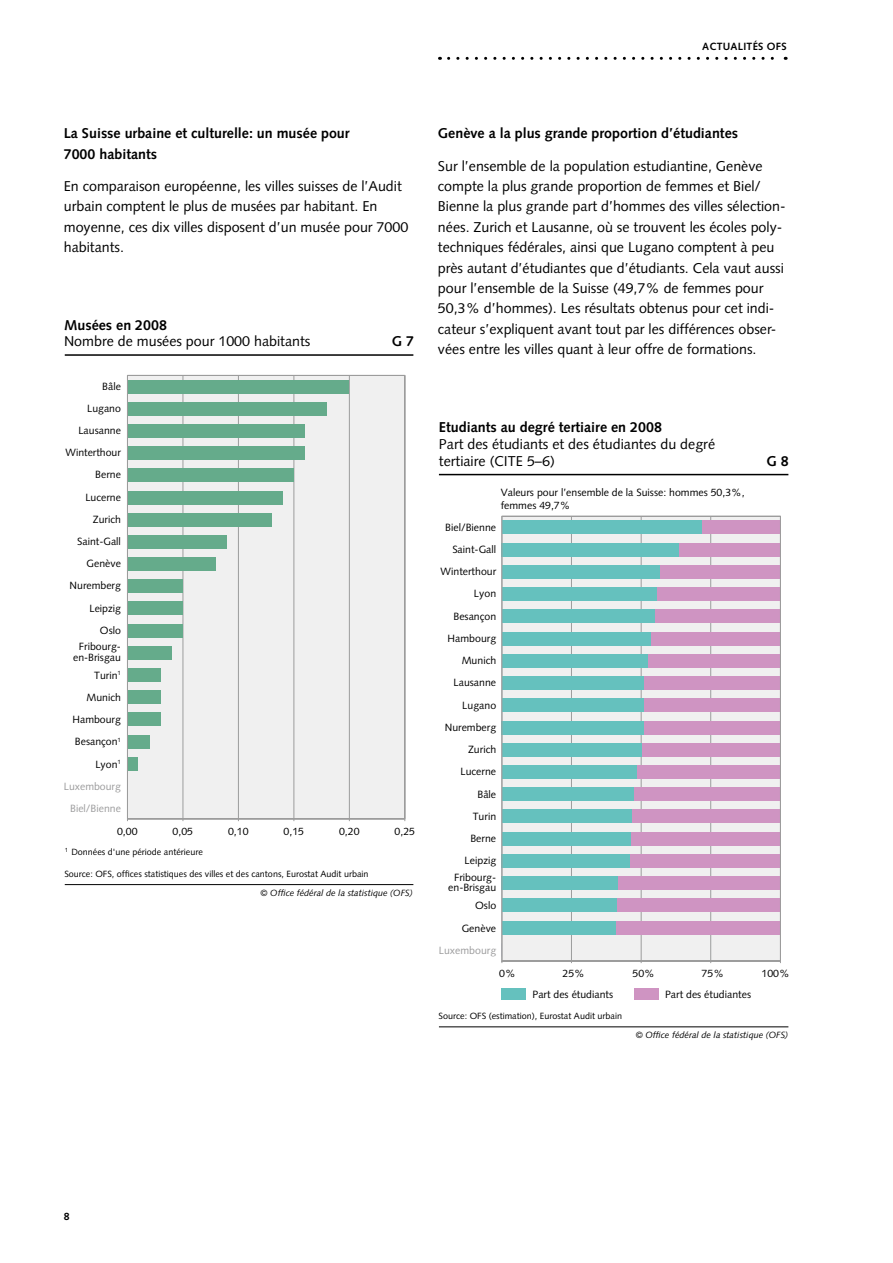
<style>
.page{position:relative;width:893px;height:1263px;background:#fff}
.page>*{position:absolute;margin:0;border:0;box-sizing:border-box;transform-origin:0 0}
.t1{font:14.25px/20.4px "Syntax LT Std";color:#000}
.t2{font:700 14.25px/20.4px "Syntax LT Std";color:#000}
.t3{font:10.5px/22.2px "Syntax LT Std";color:#000;text-align:right}
.t4{font:700 10.5px "Syntax LT Std";color:#000}
.t5{font:10.5px "Syntax LT Std";color:#9c9c9d}
.t6{font:9px "Syntax LT Std";color:#000}
.t7{font:italic 9px "Syntax LT Std";color:#000}
.s1{color:#9c9c9d}
</style>
<div class="page">
<div style="left:127px;top:374px;width:279px;height:448px;background:#f0f0f0"></div>
<hr style="left:182px;top:375px;width:1px;height:444px;background:#9c9d9d">
<hr style="left:238px;top:375px;width:1px;height:444px;background:#9c9d9d">
<hr style="left:293px;top:375px;width:1px;height:444px;background:#9c9d9d">
<hr style="left:349px;top:375px;width:1px;height:444px;background:#9c9d9d">
<div style="left:127px;top:380px;width:222px;height:13px;background:#65ab8b"></div>
<div style="left:127px;top:402px;width:200px;height:14px;background:#65ab8b"></div>
<div style="left:127px;top:424px;width:178px;height:14px;background:#65ab8b"></div>
<div style="left:127px;top:446px;width:178px;height:14px;background:#65ab8b"></div>
<div style="left:127px;top:469px;width:167px;height:13px;background:#65ab8b"></div>
<div style="left:127px;top:491px;width:156px;height:13px;background:#65ab8b"></div>
<div style="left:127px;top:513px;width:145px;height:13px;background:#65ab8b"></div>
<div style="left:127px;top:535px;width:100px;height:13px;background:#65ab8b"></div>
<div style="left:127px;top:557px;width:89px;height:14px;background:#65ab8b"></div>
<div style="left:127px;top:580px;width:56px;height:13px;background:#65ab8b"></div>
<div style="left:127px;top:602px;width:56px;height:13px;background:#65ab8b"></div>
<div style="left:127px;top:624px;width:56px;height:13px;background:#65ab8b"></div>
<div style="left:127px;top:646px;width:45px;height:13px;background:#65ab8b"></div>
<div style="left:127px;top:668px;width:34px;height:14px;background:#65ab8b"></div>
<div style="left:127px;top:691px;width:34px;height:13px;background:#65ab8b"></div>
<div style="left:127px;top:713px;width:34px;height:13px;background:#65ab8b"></div>
<div style="left:127px;top:735px;width:23px;height:13px;background:#65ab8b"></div>
<div style="left:127px;top:757px;width:11px;height:13px;background:#65ab8b"></div>
<hr style="left:65px;top:354px;width:348px;height:2px;background:#000">
<hr style="left:65px;top:884px;width:348px;height:1px;background:#000">
<hr style="left:127px;top:375px;width:1px;height:444px;background:#9c9c9c">
<svg style="left:501px;top:515px;width:280px;height:448px"></svg>
<hr style="left:571px;top:516px;width:1px;height:445px;background:#9c9d9d">
<hr style="left:641px;top:516px;width:1px;height:445px;background:#9c9d9d">
<hr style="left:710px;top:516px;width:1px;height:445px;background:#9c9d9d">
<div style="left:502px;top:521px;width:200px;height:13px;background:#65c1be"></div>
<div style="left:702px;top:521px;width:78px;height:13px;background:#cf94c2"></div>
<div style="left:502px;top:543px;width:177px;height:13px;background:#65c1be"></div>
<div style="left:679px;top:543px;width:101px;height:13px;background:#cf94c2"></div>
<div style="left:502px;top:565px;width:158px;height:13px;background:#65c1be"></div>
<div style="left:660px;top:565px;width:120px;height:13px;background:#cf94c2"></div>
<div style="left:502px;top:588px;width:155px;height:13px;background:#65c1be"></div>
<div style="left:657px;top:588px;width:123px;height:13px;background:#cf94c2"></div>
<div style="left:502px;top:610px;width:153px;height:13px;background:#65c1be"></div>
<div style="left:655px;top:610px;width:125px;height:13px;background:#cf94c2"></div>
<div style="left:502px;top:632px;width:149px;height:13px;background:#65c1be"></div>
<div style="left:651px;top:632px;width:129px;height:13px;background:#cf94c2"></div>
<div style="left:502px;top:654px;width:146px;height:13px;background:#65c1be"></div>
<div style="left:648px;top:654px;width:132px;height:13px;background:#cf94c2"></div>
<div style="left:502px;top:676px;width:142px;height:14px;background:#65c1be"></div>
<div style="left:644px;top:676px;width:136px;height:14px;background:#cf94c2"></div>
<div style="left:502px;top:699px;width:142px;height:13px;background:#65c1be"></div>
<div style="left:644px;top:699px;width:136px;height:13px;background:#cf94c2"></div>
<div style="left:502px;top:721px;width:142px;height:13px;background:#65c1be"></div>
<div style="left:644px;top:721px;width:136px;height:13px;background:#cf94c2"></div>
<div style="left:502px;top:743px;width:140px;height:13px;background:#65c1be"></div>
<div style="left:642px;top:743px;width:138px;height:13px;background:#cf94c2"></div>
<div style="left:502px;top:765px;width:135px;height:14px;background:#65c1be"></div>
<div style="left:637px;top:765px;width:143px;height:14px;background:#cf94c2"></div>
<div style="left:502px;top:787px;width:132px;height:14px;background:#65c1be"></div>
<div style="left:634px;top:787px;width:146px;height:14px;background:#cf94c2"></div>
<div style="left:502px;top:810px;width:130px;height:13px;background:#65c1be"></div>
<div style="left:632px;top:810px;width:148px;height:13px;background:#cf94c2"></div>
<div style="left:502px;top:832px;width:129px;height:13px;background:#65c1be"></div>
<div style="left:631px;top:832px;width:149px;height:13px;background:#cf94c2"></div>
<div style="left:502px;top:854px;width:128px;height:13px;background:#65c1be"></div>
<div style="left:630px;top:854px;width:150px;height:13px;background:#cf94c2"></div>
<div style="left:502px;top:876px;width:116px;height:14px;background:#65c1be"></div>
<div style="left:618px;top:876px;width:162px;height:14px;background:#cf94c2"></div>
<div style="left:502px;top:899px;width:115px;height:13px;background:#65c1be"></div>
<div style="left:617px;top:899px;width:163px;height:13px;background:#cf94c2"></div>
<div style="left:502px;top:921px;width:113px;height:13px;background:#65c1be"></div>
<div style="left:615px;top:921px;width:165px;height:13px;background:#cf94c2"></div>
<div style="left:501px;top:988px;width:25px;height:12px;background:#65c1be"></div>
<div style="left:634px;top:988px;width:25px;height:12px;background:#cf94c2"></div>
<hr style="left:439px;top:474px;width:349px;height:1px;background:#000">
<hr style="left:439px;top:1026px;width:349px;height:1px;background:#000">
<hr style="left:780px;top:516px;width:1px;height:445px;background:#9c9c9c">
<hr style="left:501px;top:516px;width:1px;height:445px;background:#9c9c9c">
<svg style="left:449px;top:57px;width:337px;height:3px"></svg>
<p class="t4" style="left:702px;top:41px;width:86px">actualités ofs</p>
<p class="t2" style="left:64px;top:123px;width:287px">La Suisse urbaine et culturelle: un musée pour<br>7000 habitants</p>
<p class="t1" style="left:64px;top:176px;width:346px">En comparaison européenne, les villes suisses de l’Audit urbain comptent le plus de musées par habitant. En moyenne, ces dix villes disposent d’un musée pour 7000 habitants.</p>
<p class="t2" style="left:64px;top:314px;width:104px">Musées en 2008</p>
<p class="t1" style="left:64px;top:331px;width:248px">Nombre de musées pour 1000 habitants</p>
<p class="t2" style="left:392px;top:331px;width:24px">G 7</p>
<p class="t3" style="left:66px;top:375px;width:57px">Bâle<br>Lugano<br>Lausanne<br>Winterthour<br>Berne<br>Lucerne<br>Zurich<br>Saint-Gall<br>Genève<br>Nuremberg<br>Leipzig<br>Oslo</p>
<p class="t3" style="left:73px;top:641px;width:49px;line-height:10.5px;text-align:center">Fribourg&shy;en-Brisgau</p>
<p class="t3" style="left:64px;top:664px;width:59px">Turin<sup>1<br></sup>Munich<br>Hambourg<br>Besançon<sup>1<br></sup>Lyon<sup>1<br></sup><span class="s1">Luxembourg<br>Biel/Bienne</span></p>
<p class="t3" style="left:117px;top:820px;width:22px">0,00</p>
<p class="t3" style="left:173px;top:820px;width:22px">0,05</p>
<p class="t3" style="left:228px;top:820px;width:22px">0,10</p>
<p class="t3" style="left:284px;top:820px;width:22px">0,15</p>
<p class="t3" style="left:339px;top:820px;width:22px">0,20</p>
<p class="t3" style="left:395px;top:820px;width:22px">0,25</p>
<p class="t6" style="left:65px;top:847px;width:139px"><sup>1</sup> Données d'une période antérieure</p>
<p class="t6" style="left:64px;top:868px;width:306px">Source: OFS, offices statistiques des villes et des cantons, Eurostat Audit urbain</p>
<p class="t7" style="left:261px;top:887px;width:154px">© Office fédéral de la statistique (OFS)</p>
<p class="t2" style="left:438px;top:123px;width:302px">Genève a la plus grande proportion d’étudiantes</p>
<p class="t1" style="left:438px;top:155px;width:349px">Sur l’ensemble de la population estudiantine, Genève compte la plus grande proportion de femmes et Biel/ Bienne la plus grande part d’hommes des villes sélection&shy;nées. Zurich et Lausanne, où se trouvent les écoles poly&shy;techniques fédérales, ainsi que Lugano comptent à peu près autant d’étudiantes que d’étudiants. Cela vaut aussi pour l’ensemble de la Suisse (49,7% de femmes pour 50,3% d’hommes). Les résultats obtenus pour cet indi&shy;cateur s’expliquent avant tout par les différences obser&shy;vées entre les villes quant à leur offre de formations.</p>
<p class="t2" style="left:439px;top:417px;width:225px">Etudiants au degré tertiaire en 2008</p>
<p class="t1" style="left:439px;top:436px;width:278px;line-height:17.1px">Part des étudiants et des étudiantes du degré tertiaire (CITE 5–6)</p>
<p class="t3" style="left:501px;top:486px;width:245px;line-height:12.6px;text-align:left">Valeurs pour l’ensemble de la Suisse: hommes 50,3%, femmes 49,7%</p>
<p class="t3" style="left:441px;top:516px;width:57px">Biel/Bienne<br>Saint-Gall<br>Winterthour<br>Lyon<br>Besançon<br>Hambourg<br>Munich<br>Lausanne<br>Lugano<br>Nuremberg<br>Zurich<br>Lucerne<br>Bâle<br>Turin<br>Berne<br>Leipzig</p>
<p class="t3" style="left:448px;top:872px;width:49px;line-height:10.5px;text-align:center">Fribourg&shy;en-Brisgau</p>
<p class="t3" style="left:462px;top:895px;width:36px">Oslo<br>Genève</p>
<p class="t5" style="left:439px;top:944px;width:59px">Luxembourg</p>
<p class="t2" style="left:767px;top:451px;width:24px">G 8</p>
<p class="t3" style="left:499px;top:962px;width:18px">0%</p>
<p class="t3" style="left:562px;top:962px;width:24px">25%</p>
<p class="t3" style="left:632px;top:962px;width:24px">50%</p>
<p class="t3" style="left:702px;top:962px;width:24px">75%</p>
<p class="t3" style="left:761px;top:962px;width:30px">100%</p>
<p class="t3" style="left:532px;top:983px;width:82px">Part des étudiants</p>
<p class="t3" style="left:665px;top:983px;width:87px">Part des étudiantes</p>
<p class="t6" style="left:439px;top:1010px;width:185px">Source: OFS (estimation), Eurostat Audit urbain</p>
<p class="t7" style="left:636px;top:1029px;width:154px">© Office fédéral de la statistique (OFS)</p>
<p class="t4" style="left:64px;top:1210px;width:7px">8</p>
</div>
